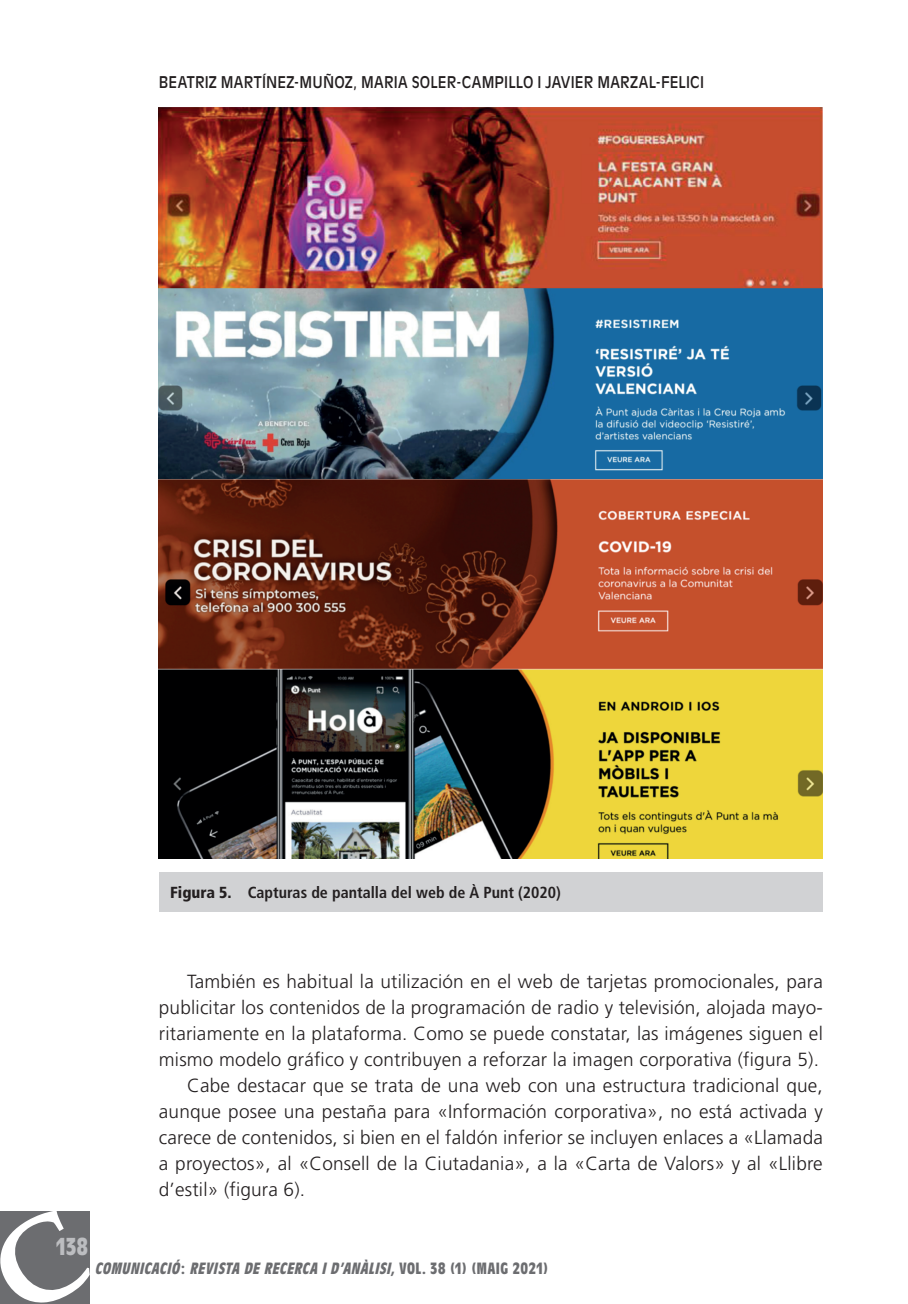
<style>
.page{position:relative;width:908px;height:1304px;background:#fff}
.page>*{position:absolute;margin:0;border:0;box-sizing:border-box;transform-origin:0 0}
.t1{font:700 condensed 24px "Antique Olive Std";color:#bcbdc0}
._0_Text{font:300 19px/26px "Frutiger LT Std";letter-spacing:.01em;color:#231f20;text-align:justify}
.t2{font:16px "Antique Olive Std";letter-spacing:.015em;color:#231f20;scale:.9 1}
.t3{font:italic 700 condensed 16px "Antique Olive Std";color:#6c6d70}
._0_Figura_Gràfics1{font:700 condensed 16px "Frutiger";color:#231f20}
.s1{font-weight:900}
.s2{font-style:normal}
</style>
<div class="page">
<img style="left:159px;top:108px;width:663px;height:751px">
<div style="left:159px;top:872px;width:663px;height:39px;background:#d1d2d4"></div>
<div style="left:0;top:1211px;width:90px;height:93px;background:#6c6d70"></div>
<p class="t2" style="left:159px;top:72px;width:607px">BEATRIZ MARTÍNEZ-MUÑOZ, MARIA SOLER-CAM PILLO I JAVIER MARZAL-FELICI</p>
<p class="_0_Figura_Gràfics1" style="left:170px;top:883px;width:392px"><span class="s1">Figura 5.</span> Capturas de pantalla del web de À Punt (2020)</p>
<p class="t1" style="left:56px;top:1234px;width:33px">138</p>
<p class="_0_Text" style="left:159px;top:968px;width:665px;text-indent:28px">También es habitual la utilización en el web de tarjetas promocionales, para publicitar los contenidos de la programación de radio y televisión, alojada mayo&shy;ritariamente en la plataforma. Como se puede constatar, las imágenes siguen el mismo modelo gráfico y contribuyen a reforzar la imagen corporativa (figura 5).</p>
<p class="_0_Text" style="left:159px;top:1072px;width:665px;text-indent:28px">Cabe destacar que se trata de una web con una estructura tradicional que, aunque posee una pestaña para «Información corporativa», no está activada y carece de contenidos, si bien en el faldón inferior se incluyen enlaces a «Llamada a proyectos», al «Consell de la Ciutadania», a la «Carta de Valors» y al «Llibre d’estil» (figura 6).</p>
<p class="t3" style="left:95px;top:1260px;width:454px">COMUNICACIÓ<span class="s2">:</span> REVISTA DE RECERCA ID’ANÀLISI,<span class="s2">V O L . 3 8 ( 1 ) ( M A I G 2 0 2 1 )</span></p>
</div>
